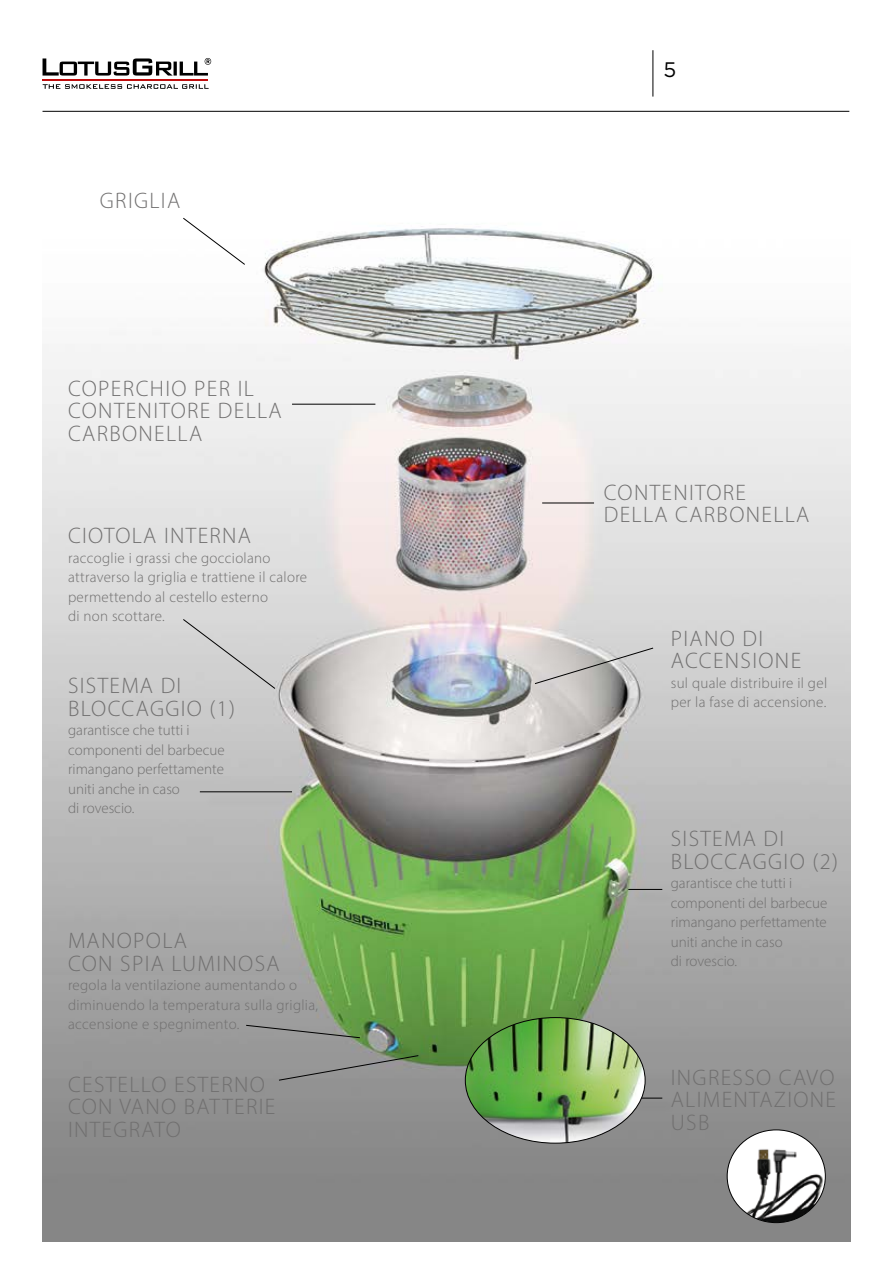
<style>
.page{position:relative;width:893px;height:1263px;background:#fff}
.page>*{position:absolute;margin:0;border:0;box-sizing:border-box;transform-origin:0 0}
.t1{font:300 22.5px/22.5px "Myriad Pro";letter-spacing:.06em;color:#706f6f}
.t2{font:21px "Gotham";color:#000}
.t3{font:300 15px/19.5px "Myriad Pro";letter-spacing:.02em;color:#706f6f}
.t4{font:300 15px/19.5px "Myriad Pro";color:#706f6f}
</style>
<div class="page">
<hr style="left:43px;top:111px;width:806px;height:1px;background:#000">
<hr style="left:653px;top:50px;width:1px;height:47px;background:#000">
<hr style="left:43px;top:79px;width:165px;height:2px;background:#c00d0e">
<svg style="left:43px;top:84px;width:166px;height:5px"></svg>
<svg style="left:43px;top:58px;width:168px;height:18px"></svg>
<img style="left:42px;top:217px;width:808px;height:1025px">
<div style="left:183px;top:619px;width:92px;height:70px;background:#d1d1d1"></div>
<svg style="left:183px;top:218px;width:62px;height:47px"></svg>
<svg style="left:279px;top:1055px;width:140px;height:25px;background:#8d8e8c"></svg>
<svg style="left:534px;top:648px;width:120px;height:36px;background:#c2c0be"></svg>
<svg style="left:246px;top:1025px;width:114px;height:13px"></svg>
<div style="left:631px;top:891px;width:45px;height:14px;background:#aeaead"></div>
<hr style="left:628px;top:889px;width:34px;height:1px;background:#000">
<div style="left:631px;top:1099px;width:45px;height:15px;background:#8d8d8d"></div>
<hr style="left:628px;top:1098px;width:34px;height:1px;background:#000">
<hr style="left:542px;top:503px;width:52px;height:1px;background:#000">
<hr style="left:292px;top:404px;width:83px;height:1px;background:#000">
<div style="left:203px;top:793px;width:103px;height:15px;background:#000;opacity:.35"></div>
<hr style="left:200px;top:791px;width:92px;height:1px;background:#000">
<img style="left:465px;top:1017px;width:180px;height:126px">
<svg style="left:727px;top:1130px;width:98px;height:92px"></svg>
<img style="left:730px;top:1137px;width:95px;height:85px">
<h1 class="t1" style="left:100px;top:189px;width:82px">GRIGLIA</h1>
<h1 class="t1" style="left:68px;top:377px;width:215px">COPERCHIO PER IL<br>CONTENITORE DELLA<br>CARBONELLA</h1>
<h1 class="t1" style="left:68px;top:524px;width:185px">CIOTOLA INTERNA</h1>
<p class="t3" style="left:68px;top:548px;width:241px">raccoglie i grassi che gocciolano attraverso la griglia e trattiene il calore permettendo al cestello esterno<br>di non scottare.</p>
<h1 class="t1" style="left:68px;top:674px;width:169px">SISTEMA DI<br>BLOCCAGGIO (1)</h1>
<p class="t4" style="left:68px;top:720px;width:158px">garantisce che tutti i componenti del barbecue rimangano perfettamente uniti anche in caso<br>di rovescio.</p>
<h1 class="t1" style="left:68px;top:929px;width:213px">MANOPOLA<br>CON SPIA LUMINOSA</h1>
<p class="t3" style="left:68px;top:975px;width:252px">regola la ventilazione aumentando o diminuendo la temperatura sulla griglia, accensione e spegnimento.</p>
<h1 class="t1" style="left:68px;top:1072px;width:209px">CESTELLO ESTERNO<br>CON VANO BATTERIE<br>INTEGRATO</h1>
<h2 class="t2" style="left:663px;top:58px;width:14px">5</h2>
<h1 class="t1" style="left:604px;top:481px;width:207px">CONTENITORE<br>DELLA CARBONELLA</h1>
<h1 class="t1" style="left:671px;top:627px;width:132px">PIANO DI<br>ACCENSIONE</h1>
<p class="t3" style="left:671px;top:673px;width:158px">sul quale distribuire il gel per la fase di accensione.</p>
<h1 class="t1" style="left:671px;top:827px;width:169px">SISTEMA DI<br>BLOCCAGGIO (2)</h1>
<p class="t4" style="left:671px;top:873px;width:158px">garantisce che tutti i componenti del barbecue rimangano perfettamente uniti anche in caso<br>di rovescio.</p>
<h1 class="t1" style="left:671px;top:1066px;width:167px;text-align:justify">INGRESSO CAVO ALIMENTAZIONE USB</h1>
</div>
